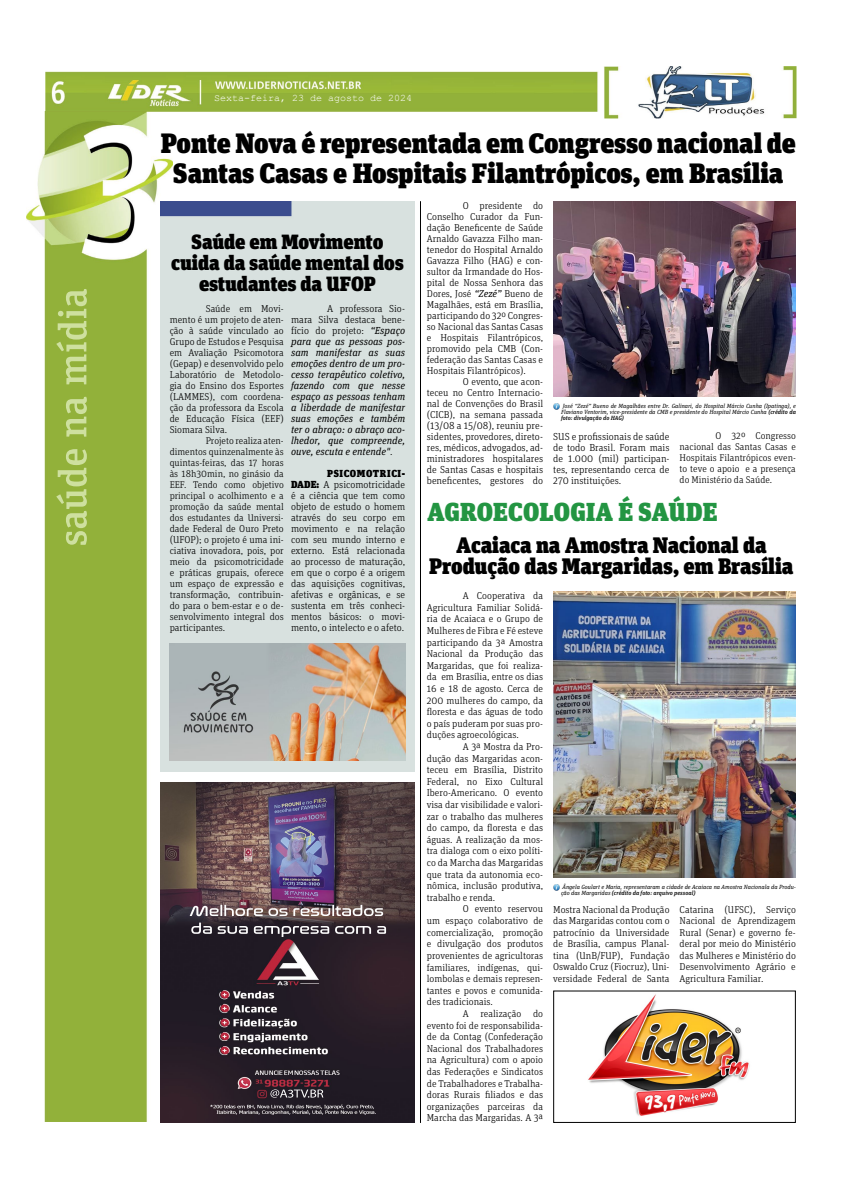
<style>
.page{position:relative;width:842px;height:1191px;background:#fff}
.page>*{position:absolute;margin:0;border:0;box-sizing:border-box;transform-origin:0 0}
.t1{font:900 28px/30px "Unit Slab Pro";color:#000;text-align:center}
.t2{font:900 26px "Unit Slab Pro";letter-spacing:.01em;color:#239542}
.t3{font:900 22.4px/21px "Unit Slab Pro";color:#000;text-align:center}
.t4{font:900 20.6px/21px "Unit Slab Pro";color:#000;text-align:center}
.t5{font:300 10.2px/11px "Unit Slab Pro";color:#000;text-align:justify}
.t6{font:italic 10.2px/11px "Unit Slab Pro";color:#000;text-align:justify}
.t7{font:300 10px/11.6px "Unit Slab Pro";color:#000;text-align:justify}
.t8{font:10px "Courier New";color:#fff}
.t9{font:300 9.8px/11px "Unit Slab Pro";color:#000;text-align:justify}
.t10{font:italic 6px/6px "Unit Slab Pro";color:#000;text-align:justify}
.s1{font-weight:300;font-style:normal}
.s2{font-weight:900}
.s3{font-weight:400;font-style:italic}
.s4{font-weight:500}
</style>
<div class="page">
<img style="left:27px;top:111px;width:146px;height:1010px">
<img style="left:45px;top:66px;width:751px;height:52px">
<svg style="left:56px;top:449px;width:31px;height:96px;background:#a7c15e"></svg>
<svg style="left:66px;top:397px;width:21px;height:39px"></svg>
<svg style="left:56px;top:289px;width:31px;height:95px;background:#a7c25e"></svg>
<hr style="left:420px;top:201px;width:1px;height:922px;background:#000">
<img style="left:588px;top:994px;width:162px;height:122px">
<img style="left:553px;top:201px;width:243px;height:195px">
<img style="left:553px;top:591px;width:243px;height:286px">
<div style="left:161px;top:201px;width:253px;height:570px;background:#d8e1df"></div>
<img style="left:170px;top:643px;width:235px;height:117px">
<img style="left:161px;top:782px;width:253px;height:341px">
<svg style="left:553px;top:404px;width:6px;height:5px"></svg>
<svg style="left:553px;top:884px;width:6px;height:6px"></svg>
<div style="left:553px;top:990px;width:243px;height:133px;border:1px solid #000"></div>
<p class="t8" style="left:214px;top:92px;width:200px">Sexta-feira, 23 de agosto de 2024</p>
<h1 class="t1" style="left:161px;top:127px;width:637px">Ponte Nova é representada em Congresso nacional de<br>Santas Casas e Hospitais Filantrópicos, em Brasília</h1>
<h3 class="t4" style="left:171px;top:230px;width:234px">Saúde em Movimento cuida da saúde mental dos estudantes da UFOP</h3>
<p class="t6" style="left:291px;top:302px;width:116px;text-indent:36px"><span class="s1">A professora Sio&shy;mara Silva destaca bene&shy;fício do projeto:</span> “Espaço para que as pessoas pos&shy;sam manifestar as suas emoções dentro de um pro&shy;cesso terapêutico coletivo, fazendo com que nesse espaço as pessoas tenham a liberdade de manifestar suas emoções e também ter o abraço: o abraço aco&shy;lhedor, que compreende, ouve, escuta e entende"<span class="s1">.</span></p>
<p class="t5" style="left:291px;top:467px;width:116px;text-indent:36px"><span class="s2">PSICOMOTRICI-DADE:</span> A psicomotricidade é a ciência que tem como objeto de estudo o homem através do seu corpo em movimento e na relação com seu mundo interno e externo. Está relacionada ao processo de maturação, em que o corpo é a origem das aquisições cognitivas, afetivas e orgânicas, e se sustenta em três conheci&shy;mentos básicos: o movi&shy;mento, o intelecto e o afeto.</p>
<p class="t7" style="left:170px;top:302px;width:116px;line-height:11px;text-indent:36px">Saúde em Movi&shy;mento é um projeto de aten&shy;ção à saúde vinculado ao Grupo de Estudos e Pesquisa em Avaliação Psicomotora (Gepap) e desenvolvido pelo Laboratório de Metodolo&shy;gia do Ensino dos Esportes (LAMMES), com coordena&shy;ção da professora da Escola de Educação Física (EEF)<br>Siomara Silva.</p>
<p class="t9" style="left:170px;top:434px;width:116px;text-indent:36px">Projeto realiza aten&shy;dimentos quinzenalmente às quintas-feiras, das 17 horas às 18h30min, no ginásio da EEF. Tendo como objetivo principal o acolhimento e a promoção da saúde mental dos estudantes da Universi-</p>
<p class="t7" style="left:170px;top:522px;width:116px;line-height:11px">dade Federal de Ouro Preto (UFOP); o projeto é uma ini&shy;ciativa inovadora, pois, por meio da psicomotricidade e práticas grupais, oferece um espaço de expressão e transformação, contribuin&shy;do para o bem-estar e o de&shy;senvolvimento integral dos participantes.</p>
<p class="t7" style="left:427px;top:200px;width:118px;line-height:11px;text-indent:36px">O presidente do Conselho Curador da Fun&shy;dação Beneficente de Saúde Arnaldo Gavazza Filho man&shy;tenedor do Hospital Arnaldo Gavazza Filho (HAG) e con&shy;sultor da Irmandade do Hos&shy;pital de Nossa Senhora das Dores, José <span class="s3">“Zezé”</span> Bueno de Magalhães, está em Brasília, participando do 32º Congres&shy;so Nacional das Santas Casas e Hospitais Filantrópicos, promovido pela CMB (Con&shy;federação das Santas Casas e Hospitais Filantrópicos).</p>
<p class="t7" style="left:427px;top:376px;width:118px;line-height:11px;text-indent:36px">O evento, que acon&shy;teceu no Centro Internacio&shy;nal de Convenções do Brasil (CICB), na semana passada</p>
<p class="t5" style="left:427px;top:420px;width:118px">(13/08 a 15/08), reuniu pre&shy;sidentes, provedores, direto&shy;res, médicos, advogados, ad&shy;ministradores hospitalares de Santas Casas e hospitais beneficentes, gestores do</p>
<p class="t10" style="left:561px;top:403px;width:236px;text-indent:2px">José “Zezé” Bueno de Magalhães entre Dr. Galinari, do Hospital Márcio Cunha (Ipatinga), e Flaviano Ventorim, vice-presidente da CMB e presidente do Hospital Márcio Cunha <span class="s4">(crédito da foto: divulgação do HAG)</span></p>
<p class="t5" style="left:553px;top:430px;width:118px">SUS e profissionais de saúde de todo Brasil. Foram mais de 1.000 (mil) participan&shy;tes, representando cerca de 270 instituições.</p>
<p class="t9" style="left:679px;top:430px;width:118px;text-indent:36px">O 32º Congresso nacional das Santas Casas e Hospitais Filantrópicos even&shy;to teve o apoio e a presença do Ministério da Saúde.</p>
<h2 class="t2" style="left:427px;top:492px;width:292px">AGROECOLOGIA É SAÚDE</h2>
<h3 class="t3" style="left:429px;top:533px;width:366px">Acaiaca na Amostra Nacional da<br>Produção das Margaridas, em Brasília</h3>
<p class="t7" style="left:427px;top:589px;width:118px;text-indent:36px">A Cooperativa da Agricultura Familiar Solidá&shy;ria de Acaiaca e o Grupo de Mulheres de Fibra e Fé esteve participando da 3ª Amostra Nacional da Produção das Margaridas, que foi realiza&shy;da em Brasília, entre os dias 16 e 18 de agosto. Cerca de 200 mulheres do campo, da floresta e das águas de todo o país puderam por suas pro&shy;duções agroecológicas.</p>
<p class="t7" style="left:427px;top:740px;width:118px;text-indent:36px">A 3ª Mostra da Pro&shy;dução das Margaridas acon&shy;teceu em Brasília, Distrito Federal, no Eixo Cultural Ibero-Americano. O evento visa dar visibilidade e valori&shy;zar o trabalho das mulheres do campo, da floresta e das águas. A realização da mos&shy;tra dialoga com o eixo políti&shy;co da Marcha das Margaridas que trata da autonomia eco&shy;nômica, inclusão produtiva, trabalho e renda.</p>
<p class="t7" style="left:427px;top:903px;width:118px;text-indent:36px">O evento reservou um espaço colaborativo de comercialização, promoção e divulgação dos produtos provenientes de agricultoras familiares, indígenas, qui&shy;lombolas e demais represen&shy;tantes e povos e comunida&shy;des tradicionais.</p>
<p class="t7" style="left:427px;top:1007px;width:118px;text-indent:36px">A realização do evento foi de responsabilida&shy;de da Contag (Confederação Nacional dos Trabalhadores na Agricultura) com o apoio das Federações e Sindicatos de Trabalhadores e Trabalha&shy;doras Rurais filiados e das organizações parceiras da Marcha das Margaridas. A 3ª</p>
<p class="t10" style="left:561px;top:884px;width:236px">Ângela Goulart e Maria, representaram a cidade de Acaiaca na Amostra Nacionala da Produ&shy;ção das Margaridas <span class="s4">(crédito da foto: arquivo pessoal)</span></p>
<p class="t7" style="left:553px;top:903px;width:118px">Mostra Nacional da Produção das Margaridas contou com o patrocínio da Universidade de Brasília, campus Planal&shy;tina (UnB/FUP), Fundação Oswaldo Cruz (Fiocruz), Uni&shy;versidade Federal de Santa</p>
<p class="t7" style="left:679px;top:903px;width:118px">Catarina (UFSC), Serviço Nacional de Aprendizagem Rural (Senar) e governo fe&shy;deral por meio do Ministério das Mulheres e Ministério do Desenvolvimento Agrário e Agricultura Familiar.</p>
</div>
